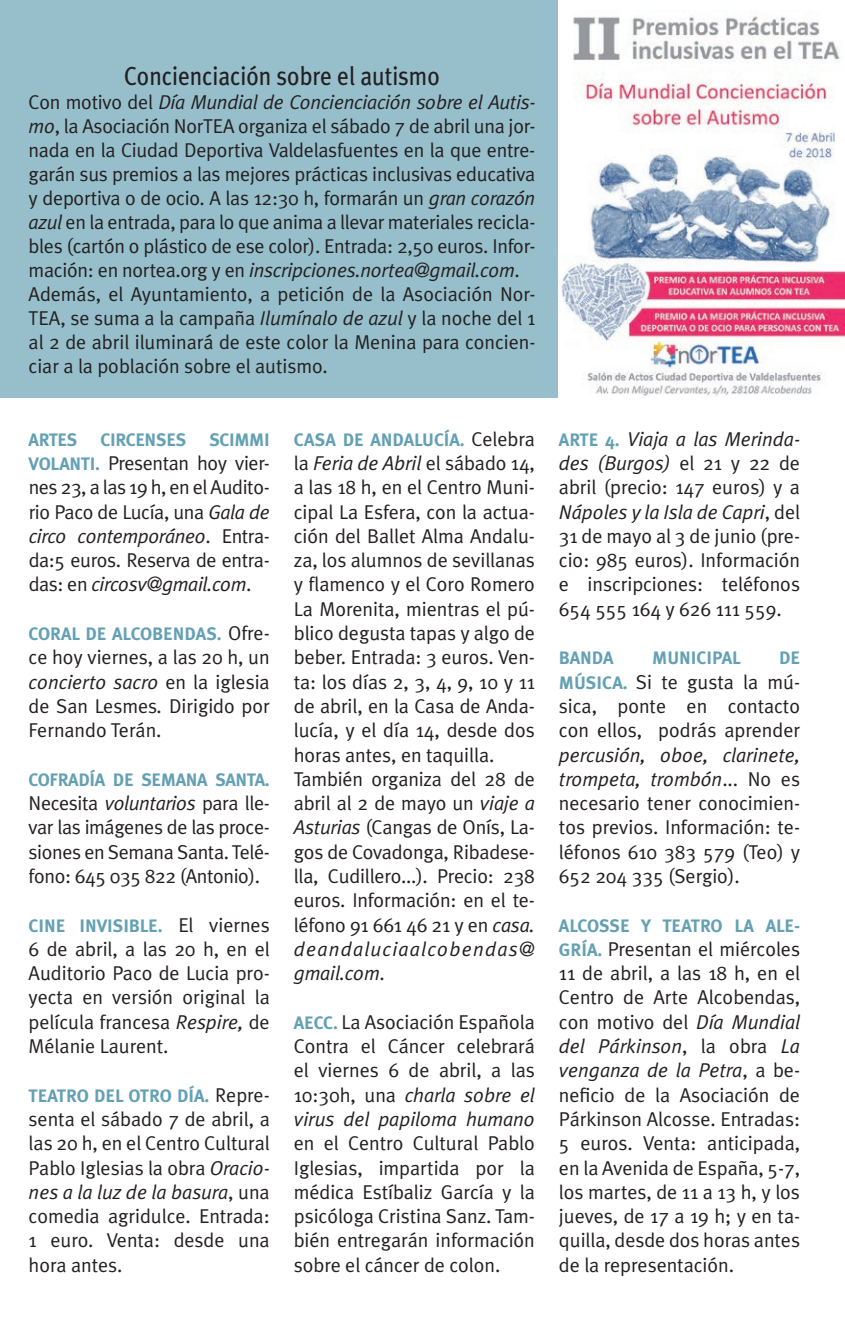
<style>
.page{position:relative;width:845px;height:1321px;background:#fff}
.page>*{position:absolute;margin:0;border:0;box-sizing:border-box;transform-origin:0 0}
.t1{font:26px "Meta Plus";color:#231f20;scale:.9 1}
.t2{font:20px/24.2px "Meta Plus Normal";letter-spacing:-.005em;color:#231f20;text-align:justify}
.t3{font:700 18px "Meta Plus";letter-spacing:-.005em;color:#64a0b4}
.s1{font-style:italic}
.s2{font-family:"Meta Plus";font-weight:700;font-size:18px;color:#64a0b4}
.s3{font-family:"Meta Plus Normal";font-weight:400;font-size:20px;color:#231f20}
</style>
<div class="page">
<div style="left:0;top:0;width:558px;height:397px;background:#96bfcb"></div>
<img style="left:558px;top:16px;width:287px;height:380px">
<h1 class="t1" style="left:124px;top:60px;width:352px">Concienciación sobre el autismo</h1>
<p class="t2" style="left:29px;top:89px;width:508px;text-align:left">Con motivo del <span class="s1">Día Mundial de Concienciación sobre el Autis&shy;mo</span>, la Asociación NorTEA organiza el sábado 7 de abril una jor&shy;nada en la Ciudad Deportiva Valdelasfuentes en la que entre&shy;garán sus premios a las mejores prácticas inclusivas educativa y deportiva o de ocio. A las 12:30 h, formarán un <span class="s1">gran corazón azul</span> en la entrada, para lo que anima a llevar materiales recicla&shy;bles (cartón o plástico de ese color). Entrada: 2,50 euros. Infor&shy;mación: en nortea.org y en <span class="s1">inscripciones.nortea@gmail.com</span>.<br>Además, el Ayuntamiento, a petición de la Asociación Nor-TEA, se suma a la campaña <span class="s1">Ilumínalo de azul</span> y la noche del 1 al 2 de abril iluminará de este color la Menina para concien&shy;ciar a la población sobre el autismo.</p>
<p class="t3" style="left:29px;top:429px;width:50px">ARTES</p>
<p class="t3" style="left:101px;top:429px;width:87px">CIRCENSES</p>
<p class="t3" style="left:209px;top:429px;width:62px">SCIMMI</p>
<p class="t2" style="left:29px;top:450px;width:243px"><span class="s2">VOLANTI.</span> Presentan hoy vier&shy;nes 23, a las 19 h, en el Audito&shy;rio Paco de Lucía, una <span class="s1">Gala de circo contemporáneo</span>. Entra&shy;da:5 euros. Reserva de entra&shy;das: en <span class="s1">circosv@gmail.com</span>.</p>
<p class="t3" style="left:29px;top:623px;width:243px">CORAL DE ALCOBENDAS. <span class="s3">Ofre-</span></p>
<p class="t2" style="left:29px;top:645px;width:243px">ce hoy viernes, a las 20 h, un <span class="s1">concierto sacro</span> en la iglesia de San Lesmes<span class="s1">.</span> Dirigido por Fernando Terán.</p>
<p class="t3" style="left:29px;top:769px;width:243px">COFRADÍA DE SEMANA SANTA.</p>
<p class="t2" style="left:29px;top:790px;width:243px">Necesita <span class="s1">voluntarios</span> para lle&shy;var las imágenes de las proce&shy;siones en Semana Santa. Telé&shy;fono: 645 035 822 (Antonio).</p>
<p class="t3" style="left:29px;top:914px;width:243px">CINE INVISIBLE. <span class="s3">El viernes</span></p>
<p class="t2" style="left:29px;top:936px;width:243px">6 de abril, a las 20 h, en el Auditorio Paco de Lucia pro&shy;yecta en versión original la película francesa <span class="s1">Respire,</span> de Mélanie Laurent.</p>
<p class="t3" style="left:29px;top:1084px;width:243px">TEATRO DEL OTRO DÍA. <span class="s3">Repre-</span></p>
<p class="t2" style="left:29px;top:1106px;width:243px">senta el sábado 7 de abril, a las 20 h, en el Centro Cultural Pablo Iglesias la obra <span class="s1">Oracio&shy;nes a la luz de la basura</span>, una comedia agridulce. Entrada:<br>1 euro. Venta: desde una hora antes.</p>
<p class="t3" style="left:294px;top:429px;width:243px">CASA DE ANDALUCÍA. <span class="s3">Celebra</span></p>
<p class="t2" style="left:294px;top:450px;width:243px;text-align:left">la <span class="s1">Feria de Abril</span> el sábado 14, a las 18 h, en el Centro Muni&shy;cipal La Esfera, con la actua&shy;ción del Ballet Alma Andalu&shy;za, los alumnos de sevillanas y flamenco y el Coro Romero<br>La Morenita, mientras el pú&shy;blico degusta tapas y algo de beber. Entrada: 3 euros. Ven&shy;ta: los días 2, 3, 4, 9, 10 y 11 de abril, en la Casa de Anda&shy;lucía, y el día 14, desde dos horas antes, en taquilla.<br>También organiza del 28 de abril al 2 de mayo un <span class="s1">viaje a<br>Asturias</span> (Cangas de Onís, La&shy;gos de Covadonga, Ribadese&shy;lla, Cudillero...). Precio: 238 euros. Información: en el te&shy;léfono 91 661 46 21 y en <span class="s1">casa. deandaluciaalcobendas@ gmail.com</span>.</p>
<p class="t2" style="left:294px;top:1009px;width:243px"><span class="s2">AECC.</span> La Asociación Española Contra el Cáncer celebrará el viernes 6 de abril, a las 10:30h, una <span class="s1">charla sobre el virus del papiloma humano</span></p>
<p class="t2" style="left:294px;top:1130px;width:243px">en el Centro Cultural Pablo Iglesias, impartida por la médica Estíbaliz García y la psicóloga Cristina Sanz. Tam&shy;bién entregarán información sobre el cáncer de colon.</p>
<p class="t2" style="left:559px;top:426px;width:243px"><span class="s2">ARTE 4.</span> <span class="s1">Viaja a las Merinda&shy;des (Burgos)</span> el 21 y 22 de abril (precio: 147 euros) y a <span class="s1">Nápoles y la Isla de Capri</span>, del 31 de mayo al 3 de junio (pre&shy;cio: 985 euros). Información e inscripciones: teléfonos 654 555 164 y 626 111 559.</p>
<p class="t3" style="left:559px;top:647px;width:56px">BANDA</p>
<p class="t3" style="left:652px;top:647px;width:90px">MUNICIPAL</p>
<p class="t3" style="left:779px;top:647px;width:23px">DE</p>
<p class="t2" style="left:559px;top:669px;width:243px"><span class="s2">MÚSICA.</span> Si te gusta la mú&shy;sica, ponte en contacto con ellos, podrás aprender</p>
<p class="t2" style="left:559px;top:742px;width:243px"><span class="s1">percusión, oboe, clarinete, trompeta, trombón</span>... No es necesario tener conocimien&shy;tos previos. Información: te&shy;léfonos 610 383 579 (Teo) y 652 204 335 (Sergio).</p>
<p class="t3" style="left:559px;top:914px;width:243px">ALCOSSE Y TEATRO LA ALE-</p>
<p class="t2" style="left:559px;top:936px;width:243px"><span class="s2">GRÍA.</span> Presentan el miércoles 11 de abril, a las 18 h, en el Centro de Arte Alcobendas, con motivo del <span class="s1">Día Mundial del Párkinson</span>, la obra <span class="s1">La venganza de la Petra</span>, a be&shy;neficio de la Asociación de Párkinson Alcosse. Entradas:<br>5 euros. Venta: anticipada, en la Avenida de España, 5-7, los martes, de 11 a 13 h, y los jueves, de 17 a 19 h; y en ta&shy;quilla, desde dos horas antes de la representación.</p>
</div>
